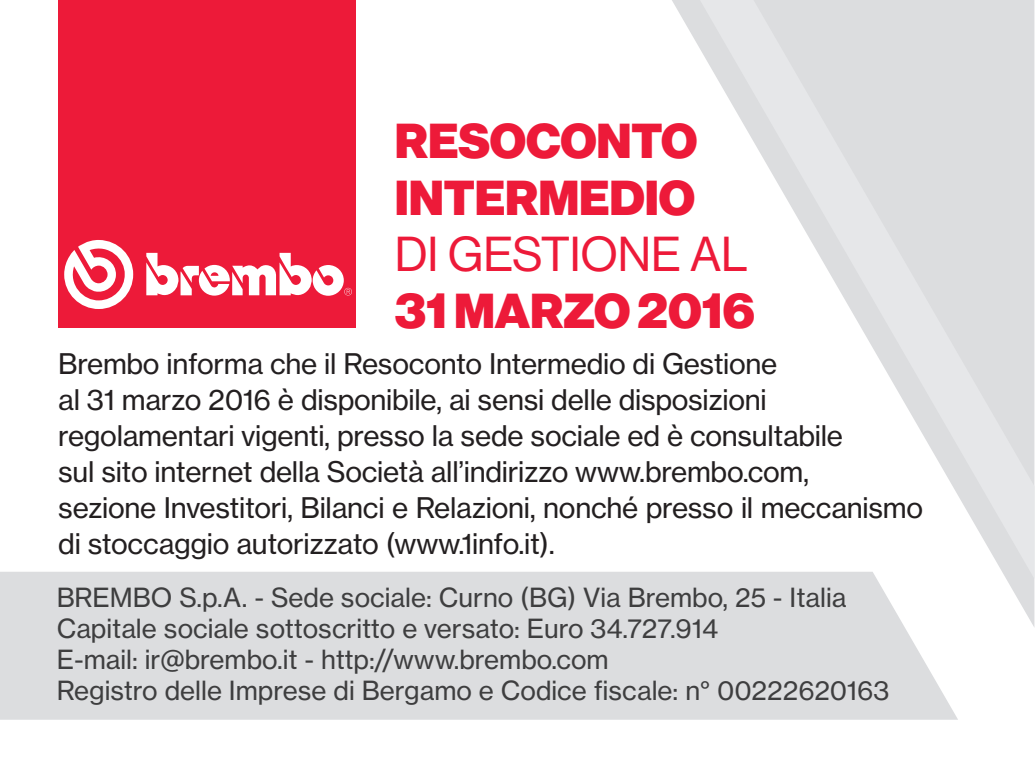
<style>
.page{position:relative;width:1035px;height:766px;background:#fff}
.page>*{position:absolute;margin:0;border:0;box-sizing:border-box;transform-origin:0 0}
.t1{font:900 48px/56.8px "BW Haas Head 95";letter-spacing:-.005em;color:#ed1a39}
.t2{font:48px "BW Haas Head 55 Roman";letter-spacing:-.005em;color:#ed1a39}
.t3{font:28px/36px "BW Haas Text 55 Roman";letter-spacing:-.01em;color:#231f20}
.t4{font:26px/31.2px "BW Haas Text 55 Roman";color:#3e3e3f}
</style>
<div class="page">
<svg style="left:672px;top:0;width:362px;height:627px"></svg>
<svg style="left:697px;top:0;width:337px;height:579px"></svg>
<div style="left:58px;top:0;width:298px;height:328px;background:#ed1a39"></div>
<svg style="left:146px;top:253px;width:206px;height:43px"></svg>
<svg style="left:64px;top:240px;width:69px;height:69px"></svg>
<div style="left:0;top:572px;width:957px;height:148px;background:#dcdddf"></div>
<h1 class="t1" style="left:394px;top:113px;width:304px">RESOCONTO<br>INTERMEDIO</h1>
<h1 class="t2" style="left:394px;top:227px;width:354px">DI GESTIONE AL</h1>
<h1 class="t1" style="left:394px;top:283px;width:361px">31 MARZO 2016</h1>
<p class="t3" style="left:58px;top:345px;width:866px">Brembo informa che il Resoconto Intermedio di Gestione<br>al 31 marzo 2016 è disponibile, ai sensi delle disposizioni regolamentari vigenti, presso la sede sociale ed è consultabile<br>sul sito internet della Società all’indirizzo www.brembo.com,<br>sezione Investitori, Bilanci e Relazioni, nonché presso il meccanismo di stoccaggio autorizzato (www.1info.it).</p>
<p class="t4" style="left:57px;top:581px;width:833px">BREMBO S.p.A. - Sede sociale: Curno (BG) Via Brembo, 25 - Italia Capitale sociale sottoscritto e versato: Euro 34.727.914<br>E-mail: ir@brembo.it - http://www.brembo.com<br>Registro delle Imprese di Bergamo e Codice fiscale: n° 00222620163</p>
</div>
